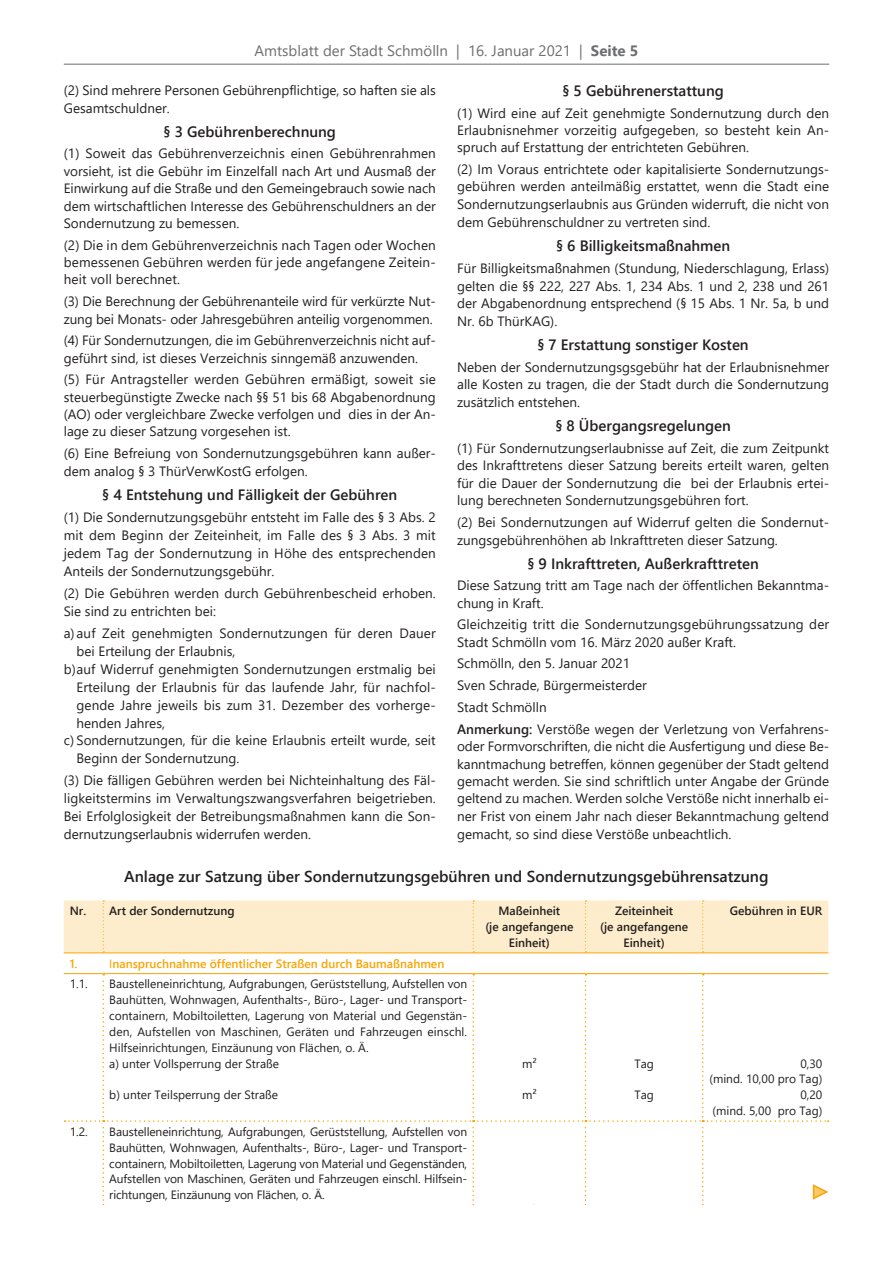
<style>
.page{position:relative;width:893px;height:1263px;background:#fff}
.page>*{position:absolute;margin:0;border:0;box-sizing:border-box;transform-origin:0 0}
.t1{font:600 15.75px "Segoe UI";color:#231f20}
.t2{font:600 15px "Segoe UI";color:#231f20}
.t3{font:15px "Segoe UI";color:#6d6e71}
.t4{font:15px "Arial Narrow";color:#fcc867}
.t5{font:13.5px/17.4px "Segoe UI";color:#231f20;text-align:justify}
.t6{font:12px/15.9px "Segoe UI";color:#231f20}
.t7{font:600 12px/15.9px "Segoe UI";color:#231f20;text-align:center}
.t8{font:600 12px "Segoe UI";color:#faa401}
.s1{font-weight:700}
.s2{font-weight:600}
.s3{font-weight:400}
</style>
<div class="page">
<hr style="left:64px;top:64px;width:765px;height:1px;background:#6d6e71">
<svg style="left:65px;top:974px;width:765px;height:231px"></svg>
<hr style="left:64px;top:973px;width:39px;height:1px;background:#faa401">
<hr style="left:103px;top:973px;width:370px;height:1px;background:#faa401">
<hr style="left:473px;top:973px;width:112px;height:1px;background:#faa401">
<hr style="left:585px;top:973px;width:118px;height:1px;background:#faa401">
<hr style="left:703px;top:973px;width:125px;height:1px;background:#faa401">
<div style="left:64px;top:900px;width:764px;height:52px;background:#feedcc"></div>
<hr style="left:64px;top:952px;width:39px;height:1px;background:#faa401">
<hr style="left:103px;top:952px;width:370px;height:1px;background:#faa401">
<hr style="left:473px;top:952px;width:112px;height:1px;background:#faa401">
<hr style="left:585px;top:952px;width:118px;height:1px;background:#faa401">
<hr style="left:703px;top:952px;width:125px;height:1px;background:#faa401">
<p class="t3" style="left:255px;top:44px;width:385px">Amtsblatt der Stadt Schmölln | 16. Januar 2021 | <span class="s1">Seite 5</span></p>
<p class="t5" style="left:64px;top:82px;width:374px;line-height:17.9px">(2) Sind mehrere Personen Gebührenpflichtige, so haften sie als<br>Gesamtschuldner.</p>
<p class="t2" style="left:164px;top:125px;width:174px">§ 3 Gebührenberechnung</p>
<p class="t5" style="left:64px;top:146px;width:374px">(1) Soweit das Gebührenverzeichnis einen Gebührenrahmen vorsieht, ist die Gebühr im Einzelfall nach Art und Ausmaß der Einwirkung auf die Straße und den Gemeingebrauch sowie nach dem wirtschaftlichen Interesse des Gebührenschuldners an der Sondernutzung zu bemessen.</p>
<p class="t5" style="left:64px;top:237px;width:374px">(2) Die in dem Gebührenverzeichnis nach Tagen oder Wochen bemessenen Gebühren werden für jede angefangene Zeitein&shy;heit voll berechnet.</p>
<p class="t5" style="left:64px;top:294px;width:374px">(3) Die Berechnung der Gebührenanteile wird für verkürzte Nut&shy;zung bei Monats- oder Jahresgebühren anteilig vorgenommen.</p>
<p class="t5" style="left:64px;top:333px;width:374px">(4) Für Sondernutzungen, die im Gebührenverzeichnis nicht auf&shy;geführt sind, ist dieses Verzeichnis sinngemäß anzuwenden.</p>
<p class="t5" style="left:64px;top:372px;width:374px">(5) Für Antragsteller werden Gebühren ermäßigt, soweit sie steuerbegünstigte Zwecke nach §§ 51 bis 68 Abgabenordnung (AO) oder vergleichbare Zwecke verfolgen und dies in der An&shy;lage zu dieser Satzung vorgesehen ist.</p>
<p class="t5" style="left:64px;top:446px;width:374px;line-height:17.9px">(6) Eine Befreiung von Sondernutzungsgebühren kann außer&shy;dem analog § 3 ThürVerwKostG erfolgen.</p>
<p class="t2" style="left:102px;top:489px;width:297px">§ 4 Entstehung und Fälligkeit der Gebühren</p>
<p class="t5" style="left:64px;top:510px;width:374px;line-height:18px">(1) Die Sondernutzungsgebühr entsteht im Falle des § 3 Abs. 2 mit dem Beginn der Zeiteinheit, im Falle des § 3 Abs. 3 mit jedem Tag der Sondernutzung in Höhe des entsprechenden Anteils der Sondernutzungsgebühr.</p>
<p class="t5" style="left:64px;top:586px;width:374px;line-height:17.9px">(2) Die Gebühren werden durch Gebührenbescheid erhoben.<br>Sie sind zu entrichten bei:</p>
<p class="t5" style="left:64px;top:626px;width:374px">a) auf Zeit genehmigten Sondernutzungen für deren Dauer</p>
<p class="t5" style="left:77px;top:644px;width:160px">bei Erteilung der Erlaubnis,</p>
<p class="t5" style="left:64px;top:662px;width:374px">b) auf Widerruf genehmigten Sondernutzungen erstmalig bei</p>
<p class="t5" style="left:77px;top:680px;width:361px">Erteilung der Erlaubnis für das laufende Jahr, für nachfol-</p>
<p class="t5" style="left:77px;top:697px;width:361px">gende Jahre jeweils bis zum 31. Dezember des vorherge-</p>
<p class="t5" style="left:77px;top:715px;width:90px">henden Jahres,</p>
<p class="t5" style="left:64px;top:733px;width:374px">c) Sondernutzungen, für die keine Erlaubnis erteilt wurde, seit</p>
<p class="t5" style="left:77px;top:751px;width:164px">Beginn der Sondernutzung.</p>
<p class="t5" style="left:64px;top:773px;width:374px;line-height:17.9px">(3) Die fälligen Gebühren werden bei Nichteinhaltung des Fäl&shy;ligkeitstermins im Verwaltungszwangsverfahren beigetrieben.<br>Bei Erfolglosigkeit der Betreibungsmaßnahmen kann die Son&shy;dernutzungserlaubnis widerrufen werden.</p>
<p class="t2" style="left:562px;top:85px;width:163px">§ 5 Gebührenerstattung</p>
<p class="t5" style="left:457px;top:105px;width:374px">(1) Wird eine auf Zeit genehmigte Sondernutzung durch den Erlaubnisnehmer vorzeitig aufgegeben, so besteht kein An&shy;spruch auf Erstattung der entrichteten Gebühren.</p>
<p class="t5" style="left:457px;top:162px;width:374px">(2) Im Voraus entrichtete oder kapitalisierte Sondernutzungs&shy;gebühren werden anteilmäßig erstattet, wenn die Stadt eine Sondernutzungserlaubnis aus Gründen widerruft, die nicht von dem Gebührenschuldner zu vertreten sind.</p>
<p class="t2" style="left:556px;top:239px;width:176px">§ 6 Billigkeitsmaßnahmen</p>
<p class="t5" style="left:457px;top:260px;width:374px;line-height:17.9px">Für Billigkeitsmaßnahmen (Stundung, Niederschlagung, Erlass) gelten die §§ 222, 227 Abs. 1, 234 Abs. 1 und 2, 238 und 261 der Abgabenordnung entsprechend (§ 15 Abs. 1 Nr. 5a, b und Nr. 6b ThürKAG).</p>
<p class="t2" style="left:538px;top:339px;width:213px">§ 7 Erstattung sonstiger Kosten</p>
<p class="t5" style="left:457px;top:360px;width:374px">Neben der Sondernutzungsgsgebühr hat der Erlaubnisnehmer alle Kosten zu tragen, die der Stadt durch die Sondernutzung zusätzlich entstehen.</p>
<p class="t2" style="left:555px;top:420px;width:177px">§ 8 Übergangsregelungen</p>
<p class="t5" style="left:457px;top:441px;width:374px">(1) Für Sondernutzungserlaubnisse auf Zeit, die zum Zeitpunkt des Inkrafttretens dieser Satzung bereits erteilt waren, gelten für die Dauer der Sondernutzung die bei der Erlaubnis ertei&shy;lung berechneten Sondernutzungsgebühren fort.</p>
<p class="t5" style="left:457px;top:514px;width:374px;line-height:17.9px">(2) Bei Sondernutzungen auf Widerruf gelten die Sondernut&shy;zungsgebührenhöhen ab Inkrafttreten dieser Satzung.</p>
<p class="t2" style="left:527px;top:557px;width:233px">§ 9 Inkrafttreten, Außerkrafttreten</p>
<p class="t5" style="left:457px;top:578px;width:374px">Diese Satzung tritt am Tage nach der öffentlichen Bekanntma&shy;chung in Kraft.</p>
<p class="t5" style="left:457px;top:617px;width:374px">Gleichzeitig tritt die Sondernutzungsgebührungssatzung der<br>Stadt Schmölln vom 16. März 2020 außer Kraft.</p>
<p class="t5" style="left:457px;top:654px;width:374px;line-height:21.8px;text-align:left">Schmölln, den 5. Januar 2021<br>Sven Schrade, Bürgermeisterder<br>Stadt Schmölln<br><span class="s2">Anmerkung:</span> Verstöße wegen der Verletzung von Verfahrens-</p>
<p class="t5" style="left:457px;top:739px;width:374px">oder Formvorschriften, die nicht die Ausfertigung und diese Be&shy;kanntmachung betreffen, können gegenüber der Stadt geltend gemacht werden. Sie sind schriftlich unter Angabe der Gründe geltend zu machen. Werden solche Verstöße nicht innerhalb ei&shy;ner Frist von einem Jahr nach dieser Bekanntmachung geltend gemacht, so sind diese Verstöße unbeachtlich.</p>
<p class="t1" style="left:124px;top:870px;width:646px">Anlage zur Satzung über Sondernutzungsgebühren und Sondernutzungsgebührensatzung</p>
<p class="t7" style="left:70px;top:904px;width:166px">Nr. Art der Sondernutzung</p>
<p class="t7" style="left:485px;top:904px;width:90px">Maßeinheit<br>(je angefangene<br>Einheit)</p>
<p class="t7" style="left:600px;top:904px;width:90px">Zeiteinheit<br>(je angefangene<br>Einheit)</p>
<p class="t7" style="left:730px;top:904px;width:94px">Gebühren in EUR</p>
<p class="t8" style="left:70px;top:958px;width:9px">1.</p>
<p class="t8" style="left:109px;top:958px;width:337px"><span class="s3">I</span>nanspruchnahme öffentlicher Straßen durch Baumaßnahmen</p>
<p class="t6" style="left:70px;top:977px;width:20px">1.1.</p>
<p class="t6" style="left:109px;top:977px;width:359px">Baustelleneinrichtung, Aufgrabungen, Gerüststellung, Aufstellen von Bauhütten, Wohnwagen, Aufenthalts-, Büro-, Lager- und Transport&shy;containern, Mobiltoiletten, Lagerung von Material und Gegenstän&shy;den, Aufstellen von Maschinen, Geräten und Fahrzeugen einschl.<br>Hilfseinrichtungen, Einzäunung von Flächen, o. Ä.<br>a) unter Vollsperrung der Straße</p>
<p class="t6" style="left:109px;top:1088px;width:170px">b) unter Teilsperrung der Straße</p>
<p class="t6" style="left:522px;top:1056px;width:16px">m²</p>
<p class="t6" style="left:522px;top:1088px;width:16px">m²</p>
<p class="t6" style="left:709px;top:1056px;width:115px;text-align:right">0,30<br>(mind. 10,00 pro Tag)<br>0,20<br>(mind. 5,00 pro Tag)</p>
<p class="t6" style="left:634px;top:1056px;width:21px">Tag</p>
<p class="t6" style="left:634px;top:1088px;width:21px">Tag</p>
<p class="t6" style="left:70px;top:1125px;width:20px">1.2.</p>
<p class="t6" style="left:109px;top:1125px;width:359px;text-align:justify">Baustelleneinrichtung, Aufgrabungen, Gerüststellung, Aufstellen von Bauhütten, Wohnwagen, Aufenthalts-, Büro-, Lager- und Transport&shy;containern, Mobiltoiletten, Lagerung von Material und Gegenständen, Aufstellen von Maschinen, Geräten und Fahrzeugen einschl. Hilfsein&shy;richtungen, Einzäunung von Flächen, o. Ä.</p>
<p class="t4" style="left:814px;top:1181px;width:16px">►</p>
</div>
